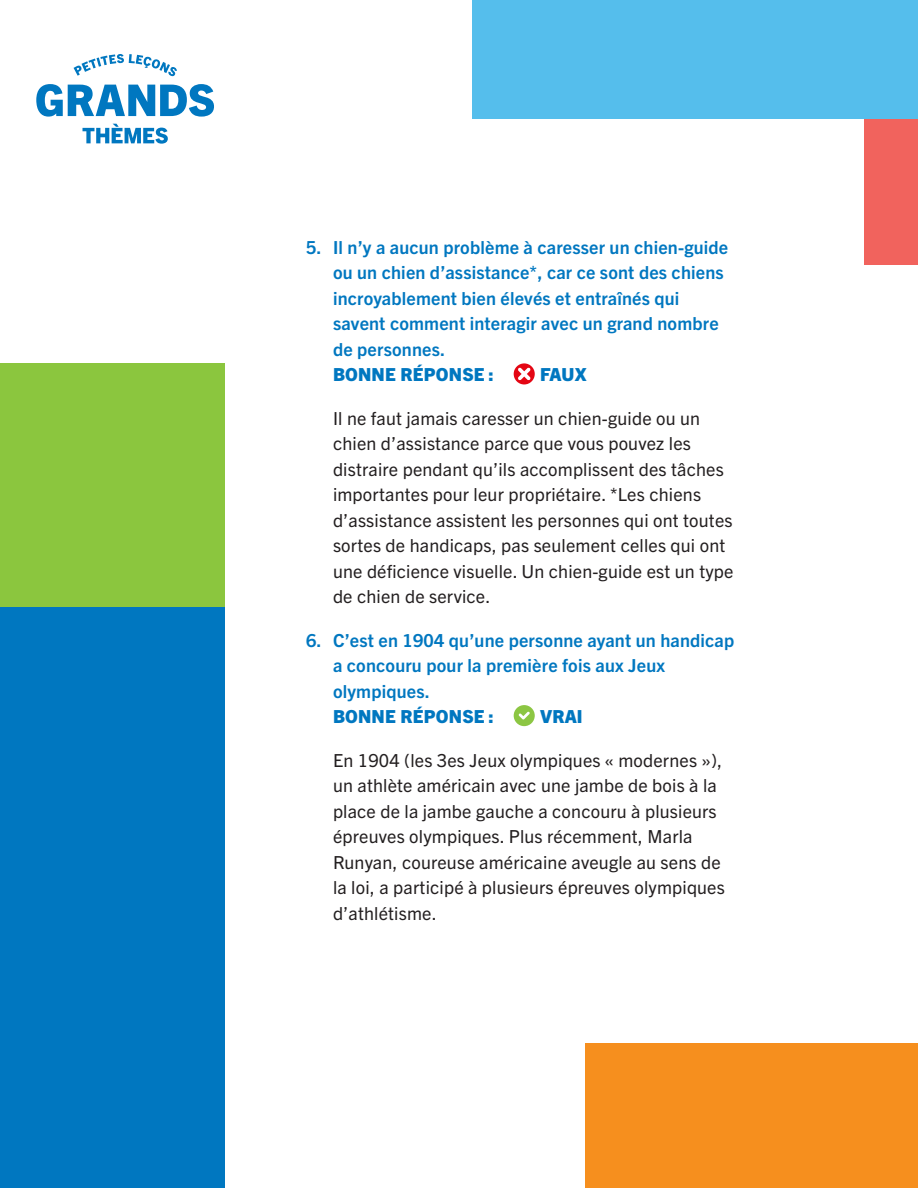
<style>
.page{position:relative;width:918px;height:1188px;background:#fff}
.page>*{position:absolute;margin:0;border:0;box-sizing:border-box;transform-origin:0 0}
.Body_Copy{font:18px/25.5px "Trade Gothic Next LT Pro";letter-spacing:.01em;color:#231f20}
.Body_Copy-2{font:700 18px/25.5px "Trade Gothic Next LT Pro";letter-spacing:.01em;color:#0077c0}
.Body_Copy-3{font:800 18px "Trade Gothic Next LT Pro";letter-spacing:.01em;color:#0077c0}
.s1{font-weight:800}
</style>
<div class="page">
<div style="left:472px;top:0;width:446px;height:119px;background:#55beec"></div>
<div style="left:864px;top:119px;width:54px;height:146px;background:#f1635d"></div>
<div style="left:0;top:363px;width:225px;height:245px;background:#8bc63e"></div>
<div style="left:585px;top:1044px;width:333px;height:144px;background:#f68f1e"></div>
<div style="left:0;top:608px;width:225px;height:580px;background:#0077c0"></div>
<div style="left:514px;top:705px;width:21px;height:21px;background:#8cc643;border-radius:50%"></div>
<svg style="left:519px;top:712px;width:11px;height:7px"></svg>
<svg style="left:36px;top:84px;width:178px;height:33px"></svg>
<svg style="left:83px;top:124px;width:85px;height:20px"></svg>
<svg style="left:74px;top:54px;width:103px;height:23px"></svg>
<div style="left:514px;top:363px;width:21px;height:21px;background:#e40613;border-radius:50%"></div>
<svg style="left:518px;top:368px;width:13px;height:12px"></svg>
<p class="Body_Copy-2" style="left:333px;top:233px;width:397px;text-indent:-27px">5. Il n’y a aucun problème à caresser un chien-guide ou un chien d’assistance*, car ce sont des chiens incroyablement bien élevés et entraînés qui savent comment interagir avec un grand nombre de personnes.<br><span class="s1">BONNE RÉPONSE :</span></p>
<p class="Body_Copy-3" style="left:540px;top:362px;width:48px">FAUX</p>
<p class="Body_Copy" style="left:333px;top:404px;width:402px">Il ne faut jamais caresser un chien-guide ou un chien d’assistance parce que vous pouvez les distraire pendant qu’ils accomplissent des tâches importantes pour leur propriétaire. *Les chiens d’assistance assistent les personnes qui ont toutes sortes de handicaps, pas seulement celles qui ont une déficience visuelle. Un chien-guide est un type de chien de service.</p>
<p class="Body_Copy-2" style="left:333px;top:626px;width:403px;text-indent:-27px">6. C’est en 1904 qu’une personne ayant un handicap a concouru pour la première fois aux Jeux olympiques.<br><span class="s1">BONNE RÉPONSE :</span></p>
<p class="Body_Copy-3" style="left:540px;top:704px;width:44px">VRAI</p>
<p class="Body_Copy" style="left:333px;top:746px;width:393px">En 1904 (les 3es Jeux olympiques « modernes »), un athlète américain avec une jambe de bois à la place de la jambe gauche a concouru à plusieurs épreuves olympiques. Plus récemment, Marla Runyan, coureuse américaine aveugle au sens de la loi, a participé à plusieurs épreuves olympiques d’athlétisme.</p>
</div>
